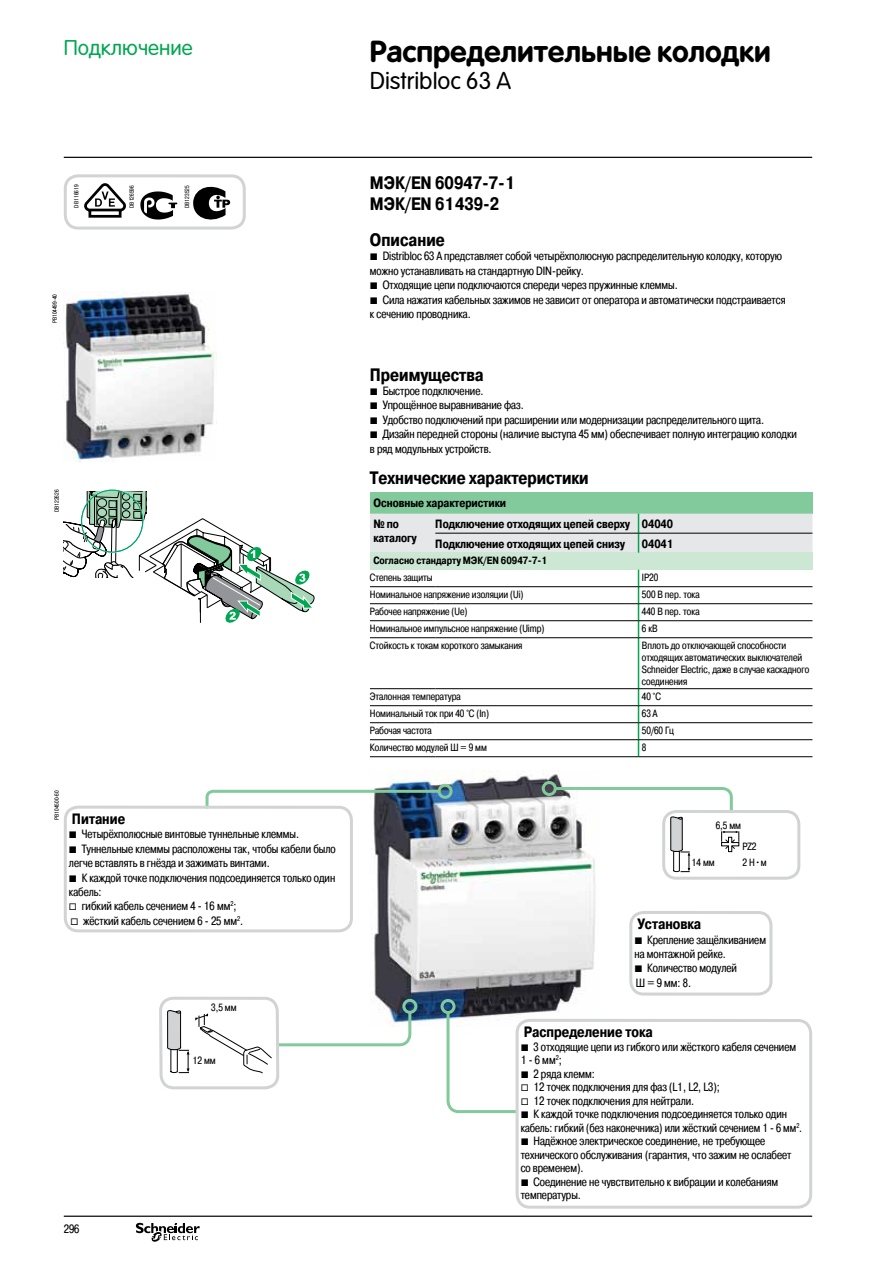
<style>
.page{position:relative;width:893px;height:1263px;background:#fff}
.page>*{position:absolute;margin:0;border:0;box-sizing:border-box;transform-origin:0 0}
.t1{font:700 30px "Rotonda";color:#000}
.t2{font:24px "Rotonda";color:#000}
.t3{font:21px "Rotonda";color:#00a651}
.t4{font:700 18px/21.6px "Pragmatica Cond C";color:#000}
.t5{font:700 15px "Pragmatica Cond C";color:#000}
.t6{font:12px/14.4px "Pragmatica Cond C";color:#000}
.t7{font:700 12px/21.3px "Pragmatica Cond C";color:#000}
.t8{font:10.5px/12px "Pragmatica Cond C";color:#000}
.t9{font:700 10.5px/17px "Pragmatica Cond C";color:#000}
.t10{font:6px "Pragmatica Cond C";color:#000}
.s1{font-family:"Graph Schneider"}
.s2{font-weight:400}
</style>
<div class="page">
<hr style="left:64px;top:157px;width:748px;height:1px;background:#000">
<hr style="left:64px;top:1215px;width:748px;height:2px;background:#000">
<img style="left:371px;top:771px;width:224px;height:255px">
<svg style="left:445px;top:1009px;width:75px;height:105px"></svg>
<div style="left:441px;top:999px;width:15px;height:15px;border:3px solid #82ca9c;border-radius:50%"></div>
<div style="left:370px;top:492px;width:442px;height:22px;background:#82ca9c"></div>
<div style="left:370px;top:553px;width:442px;height:17px;background:#cce7d3"></div>
<div style="left:370px;top:514px;width:442px;height:39px;background:#e6e7e8"></div>
<svg style="left:638px;top:570px;width:1px;height:67px"></svg>
<hr style="left:638px;top:638px;width:1px;height:50px;background:#00a651">
<svg style="left:638px;top:689px;width:1px;height:67px"></svg>
<hr style="left:435px;top:533px;width:203px;height:1px;background:#000">
<hr style="left:638px;top:533px;width:174px;height:1px;background:#000">
<hr style="left:370px;top:586px;width:65px;height:1px;background:#000">
<hr style="left:435px;top:586px;width:203px;height:1px;background:#000">
<hr style="left:638px;top:586px;width:174px;height:1px;background:#000">
<hr style="left:370px;top:603px;width:65px;height:1px;background:#000">
<hr style="left:435px;top:603px;width:203px;height:1px;background:#000">
<hr style="left:638px;top:603px;width:174px;height:1px;background:#000">
<hr style="left:370px;top:620px;width:65px;height:1px;background:#000">
<hr style="left:435px;top:620px;width:203px;height:1px;background:#000">
<hr style="left:638px;top:620px;width:174px;height:1px;background:#000">
<hr style="left:370px;top:637px;width:65px;height:1px;background:#000">
<hr style="left:435px;top:637px;width:203px;height:1px;background:#000">
<hr style="left:638px;top:637px;width:174px;height:1px;background:#000">
<hr style="left:370px;top:688px;width:65px;height:1px;background:#000">
<hr style="left:435px;top:688px;width:203px;height:1px;background:#000">
<hr style="left:638px;top:688px;width:174px;height:1px;background:#000">
<hr style="left:370px;top:705px;width:65px;height:1px;background:#000">
<hr style="left:435px;top:705px;width:203px;height:1px;background:#000">
<hr style="left:638px;top:705px;width:174px;height:1px;background:#000">
<hr style="left:370px;top:722px;width:65px;height:1px;background:#000">
<hr style="left:435px;top:722px;width:203px;height:1px;background:#000">
<hr style="left:638px;top:722px;width:174px;height:1px;background:#000">
<hr style="left:370px;top:739px;width:65px;height:1px;background:#000">
<hr style="left:435px;top:739px;width:203px;height:1px;background:#000">
<hr style="left:638px;top:739px;width:174px;height:1px;background:#000">
<hr style="left:370px;top:756px;width:65px;height:1px;background:#000">
<hr style="left:435px;top:756px;width:203px;height:1px;background:#000">
<hr style="left:638px;top:756px;width:174px;height:1px;background:#000">
<div style="left:542px;top:781px;width:15px;height:15px;border:3px solid #82ca9c;border-radius:50%"></div>
<svg style="left:204px;top:788px;width:238px;height:23px"></svg>
<div style="left:438px;top:784px;width:15px;height:15px;border:3px solid #82ca9c;border-radius:50%"></div>
<div style="left:402px;top:999px;width:15px;height:15px;border:3px solid #82ca9c;border-radius:50%"></div>
<img style="left:64px;top:292px;width:153px;height:169px">
<div style="left:64px;top:806px;width:289px;height:126px;border:3px solid #d1d3d4;border-radius:13px"></div>
<div style="left:516px;top:1019px;width:296px;height:190px;border:3px solid #d1d3d4;border-radius:13px"></div>
<div style="left:629px;top:911px;width:143px;height:84px;border:3px solid #d1d3d4;border-radius:13px"></div>
<svg style="left:552px;top:785px;width:187px;height:87px"></svg>
<div style="left:662px;top:810px;width:138px;height:70px;border:3px solid #d1d3d4;border-radius:13px"></div>
<svg style="left:64px;top:490px;width:250px;height:133px"></svg>
<div style="left:81px;top:490px;width:62px;height:62px;border:1px solid #00a651;border-radius:50%"></div>
<svg style="left:136px;top:995px;width:277px;height:247px"></svg>
<div style="left:64px;top:174px;width:182px;height:56px;border:3px solid #d1d3d4;border-radius:13px"></div>
<svg style="left:84px;top:183px;width:42px;height:35px"></svg>
<svg style="left:140px;top:191px;width:38px;height:29px"></svg>
<svg style="left:193px;top:187px;width:37px;height:33px"></svg>
<p class="t3" style="left:64px;top:36px;width:130px">Подключение</p>
<p class="t1" style="left:370px;top:34px;width:402px">Распределительные колодки</p>
<p class="t2" style="left:370px;top:67px;width:143px">Distribloc 63 A</p>
<p class="t10" style="left:73px;top:208px;width:24px;rotate:-90deg">DB116619</p>
<p class="t10" style="left:128px;top:208px;width:24px;rotate:-90deg">DB126596</p>
<p class="t10" style="left:184px;top:208px;width:24px;rotate:-90deg">DB123525</p>
<p class="t10" style="left:51px;top:323px;width:30px;rotate:-90deg">PB104499-40</p>
<p class="t10" style="left:54px;top:512px;width:24px;rotate:-90deg">DB122626</p>
<p class="t10" style="left:54px;top:820px;width:30px;rotate:-90deg">PB104500-60</p>
<p class="t5" style="left:72px;top:810px;width:55px">Питание</p>
<p class="t6" style="left:69px;top:827px;width:268px"><span class="s1">b</span> Четырёхполюсные винтовые туннельные клеммы.<br><span class="s1">b</span> Туннельные клеммы расположены так, чтобы кабели было легче вставлять в гнёзда и зажимать винтами.<br><span class="s1">b</span> К каждой точке подключения подсоединяется только один кабель:<br><span class="s1">v</span> гибкий кабель сечением 4 - 16 мм<sup>2</sup>;<br><span class="s1">v</span> жёсткий кабель сечением 6 - 25 мм<sup>2</sup>.</p>
<p class="t8" style="left:211px;top:1002px;width:27px">3,5 мм</p>
<p class="t8" style="left:192px;top:1054px;width:25px">12 мм</p>
<p class="t6" style="left:64px;top:1221px;width:17px">296</p>
<p class="t4" style="left:370px;top:172px;width:147px">МЭК/EN 60947-7-1<br>МЭК/EN 61439-2</p>
<p class="t4" style="left:370px;top:229px;width:76px">Описание</p>
<p class="t6" style="left:370px;top:249px;width:417px"><span class="s1">b</span> Distribloc 63 A представляет собой четырёхполюсную распределительную колодку, которую можно устанавливать на стандартную DIN-рейку.<br><span class="s1">b</span> Отходящие цепи подключаются спереди через пружинные клеммы.<br><span class="s1">b</span> Сила нажатия кабельных зажимов не зависит от оператора и автоматически подстраивается к сечению проводника.</p>
<p class="t4" style="left:370px;top:364px;width:115px">Преимущества</p>
<p class="t6" style="left:370px;top:384px;width:428px"><span class="s1">b</span> Быстрое подключение.<br><span class="s1">b</span> Упрощённое выравнивание фаз.<br><span class="s1">b</span> Удобство подключений при расширении или модернизации распределительного щита.<br><span class="s1">b</span> Дизайн передней стороны (наличие выступа 45 мм) обеспечивает полную интеграцию колодки в ряд модульных устройств.</p>
<p class="t4" style="left:370px;top:467px;width:220px">Технические характеристики</p>
<p class="t7" style="left:373px;top:492px;width:134px">Основные характеристики № по</p>
<p class="t7" style="left:373px;top:528px;width:45px">каталогу</p>
<p class="t7" style="left:435px;top:514px;width:239px;line-height:19.5px">Подключение отходящих цепей сверху 04040<br>Подключение отходящих цепей снизу</p>
<p class="t7" style="left:642px;top:533px;width:33px">04041</p>
<p class="t9" style="left:370px;top:552px;width:179px;text-indent:3px">Согласно стандарту МЭК/EN 60947-7-1<br><span class="s2">Степень защиты</span></p>
<p class="t8" style="left:642px;top:572px;width:18px">IP20</p>
<p class="t8" style="left:370px;top:589px;width:155px">Номинальное напряжение изоляции (Ui)</p>
<p class="t8" style="left:642px;top:589px;width:59px">500 В пер. тока</p>
<p class="t8" style="left:370px;top:606px;width:99px">Рабочее напряжение (Ue)</p>
<p class="t8" style="left:642px;top:606px;width:59px">440 В пер. тока</p>
<p class="t8" style="left:370px;top:623px;width:176px">Номинальное импульсное напряжение (Uimp)</p>
<p class="t8" style="left:642px;top:623px;width:17px">6 кВ</p>
<p class="t8" style="left:370px;top:640px;width:154px">Стойкость к токам короткого замыкания</p>
<p class="t8" style="left:642px;top:640px;width:169px">Вплоть до отключающей способности отходящих автоматических выключателей Schneider Electric, даже в случае каскадного соединения</p>
<p class="t8" style="left:370px;top:691px;width:92px">Эталонная температура</p>
<p class="t8" style="left:642px;top:691px;width:20px">40 °C</p>
<p class="t8" style="left:370px;top:708px;width:121px">Номинальный ток при 40 °C (In)</p>
<p class="t8" style="left:642px;top:708px;width:17px">63 A</p>
<p class="t8" style="left:370px;top:725px;width:63px">Рабочая частота</p>
<p class="t8" style="left:642px;top:725px;width:34px">50/60 Гц</p>
<p class="t8" style="left:370px;top:742px;width:118px">Количество модулей Ш = 9 мм</p>
<p class="t8" style="left:642px;top:742px;width:6px">8</p>
<p class="t8" style="left:716px;top:820px;width:27px">6,5 мм</p>
<p class="t8" style="left:691px;top:856px;width:25px">14 мм</p>
<p class="t8" style="left:742px;top:838px;width:26px;line-height:16.2px">PZ2<br>2 Н•м</p>
<p class="t5" style="left:637px;top:916px;width:65px">Установка</p>
<p class="t6" style="left:634px;top:932px;width:133px"><span class="s1">b</span> Крепление защёлкиванием на монтажной рейке.<br><span class="s1">b</span> Количество модулей<br>Ш = 9 мм: 8.</p>
<p class="t5" style="left:524px;top:1023px;width:131px">Распределение тока</p>
<p class="t6" style="left:521px;top:1040px;width:283px;line-height:13.5px"><span class="s1">b</span> 3 отходящие цепи из гибкого или жёсткого кабеля сечением 1 - 6 мм<sup>2</sup>;<br><span class="s1">b</span> 2 ряда клемм:<br><span class="s1">v</span> 12 точек подключения для фаз (L1, L2, L3);<br><span class="s1">v</span> 12 точек подключения для нейтрали.<br><span class="s1">b</span> К каждой точке подключения подсоединяется только один кабель: гибкий (без наконечника) или жёсткий сечением 1 - 6 мм<sup>2</sup>. <span class="s1">b</span> Надёжное электрическое соединение, не требующее технического обслуживания (гарантия, что зажим не ослабеет со временем).<br><span class="s1">b</span> Соединение не чувствительно к вибрации и колебаниям температуры.</p>
</div>
